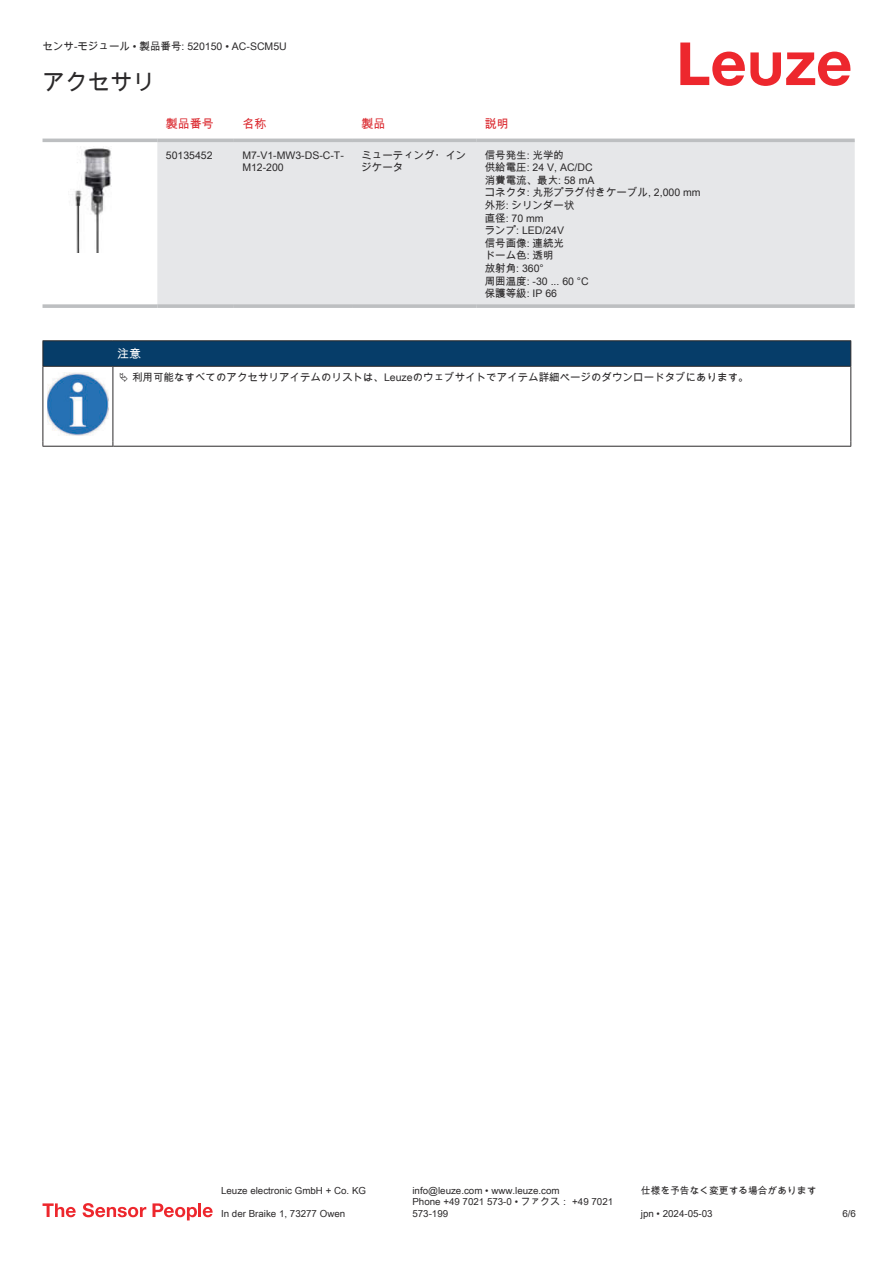
<style>
.page{position:relative;width:893px;height:1263px;background:#fff}
.page>*{position:absolute;margin:0;border:0;box-sizing:border-box;transform-origin:0 0}
.t1{font:22.5px "Arial Unicode MS";color:#2b292a}
.t2{font:12px "Arial Unicode MS";color:#db2a30}
.t3{font:12px "Arial Unicode MS";color:#fff}
.t4{font:10.5px/12.6px "Arial Unicode MS";color:#2b292a}
.t5{font:9.75px/11.7px "Arial Unicode MS";color:#2b292a}
</style>
<div class="page">
<svg style="left:680px;top:43px;width:170px;height:43px"></svg>
<svg style="left:43px;top:138px;width:812px;height:1px"></svg>
<div style="left:157px;top:142px;width:698px;height:162px;background:#e6e7e9"></div>
<hr style="left:43px;top:139px;width:114px;height:3px;background:#bdbfc1">
<hr style="left:157px;top:139px;width:77px;height:3px;background:#bdbfc1">
<hr style="left:234px;top:139px;width:119px;height:3px;background:#bdbfc1">
<hr style="left:353px;top:139px;width:123px;height:3px;background:#bdbfc1">
<hr style="left:476px;top:139px;width:379px;height:3px;background:#bdbfc1">
<svg style="left:43px;top:304px;width:114px;height:4px"></svg>
<hr style="left:157px;top:304px;width:77px;height:4px;background:#bdbfc1">
<hr style="left:234px;top:304px;width:119px;height:4px;background:#bdbfc1">
<hr style="left:353px;top:304px;width:123px;height:4px;background:#bdbfc1">
<hr style="left:476px;top:304px;width:379px;height:4px;background:#bdbfc1">
<img style="left:75px;top:148px;width:37px;height:105px">
<svg style="left:44px;top:367px;width:806px;height:79px"></svg>
<hr style="left:43px;top:340px;width:70px;height:1px;background:#2b292a">
<hr style="left:43px;top:366px;width:70px;height:1px;background:#2b292a">
<hr style="left:113px;top:340px;width:738px;height:1px;background:#2b292a">
<svg style="left:43px;top:341px;width:808px;height:25px;background:#063c67"></svg>
<hr style="left:113px;top:366px;width:738px;height:1px;background:#2b292a">
<hr style="left:43px;top:367px;width:1px;height:75px;background:#2b292a">
<hr style="left:113px;top:367px;width:1px;height:75px;background:#2b292a">
<hr style="left:850px;top:367px;width:1px;height:75px;background:#2b292a">
<hr style="left:43px;top:446px;width:70px;height:1px;background:#2b292a">
<hr style="left:113px;top:446px;width:738px;height:1px;background:#2b292a">
<img style="left:47px;top:373px;width:61px;height:62px">
<div style="left:115px;top:367px;width:734px;height:20px;background:#fff"></div>
<svg style="left:43px;top:1203px;width:33px;height:14px"></svg>
<svg style="left:83px;top:1203px;width:63px;height:14px"></svg>
<svg style="left:153px;top:1203px;width:44px;height:17px"></svg>
<hr style="left:198px;top:1203px;width:3px;height:14px;background:#ed272d">
<svg style="left:203px;top:1207px;width:10px;height:10px"></svg>
<p class="t4" style="left:43px;top:40px;width:246px">センサ-モジュール • 製品番号: 520150 • AC-SCM5U</p>
<h1 class="t1" style="left:43px;top:66px;width:114px">アクセサリ</h1>
<p class="t2" style="left:166px;top:115px;width:49px">製品番号</p>
<p class="t2" style="left:242px;top:115px;width:25px">名称</p>
<p class="t2" style="left:361px;top:115px;width:25px">製品</p>
<p class="t2" style="left:485px;top:115px;width:25px">説明</p>
<p class="t4" style="left:166px;top:148px;width:48px">50135452</p>
<p class="t4" style="left:242px;top:148px;width:103px">M7-V1-MW3-DS-C-T-<br>M12-200</p>
<p class="t4" style="left:361px;top:148px;width:106px">ミューティング・インジケータ</p>
<p class="t4" style="left:485px;top:148px;width:217px">信号発生: 光学的<br>供給電圧: 24 V, AC/DC<br>消費電流、最大: 58 mA<br>コネクタ: 丸形プラグ付きケーブル, 2,000 mm外形: シリンダー状<br>直径: 70 mm<br>ランプ: LED/24V<br>信号画像: 連続光<br>ドーム色: 透明<br>放射角: 360°<br>周囲温度: -30 ... 60 °C<br>保護等級: IP 66</p>
<p class="t3" style="left:117px;top:345px;width:25px">注意</p>
<p class="t4" style="left:132px;top:371px;width:618px">利用可能なすべてのアクセサリアイテムのリストは、Leuzeのウェブサイトでアイテム詳細ページのダウンロードタブにあります。</p>
<p class="t5" style="left:221px;top:1184px;width:146px">Leuze electronic GmbH + Co. KG</p>
<p class="t5" style="left:412px;top:1184px;width:149px">info@leuze.com • www.leuze.com</p>
<p class="t5" style="left:641px;top:1184px;width:177px">仕様を予告なく変更する場合があります</p>
<p class="t5" style="left:221px;top:1207px;width:126px">In der Braike 1, 73277 Owen</p>
<p class="t5" style="left:412px;top:1196px;width:202px">Phone +49 7021 573-0 • ファクス： +49 7021<br>573-199</p>
<p class="t5" style="left:641px;top:1207px;width:73px">jpn • 2024-05-03</p>
<p class="t5" style="left:842px;top:1207px;width:15px">6/6</p>
</div>
